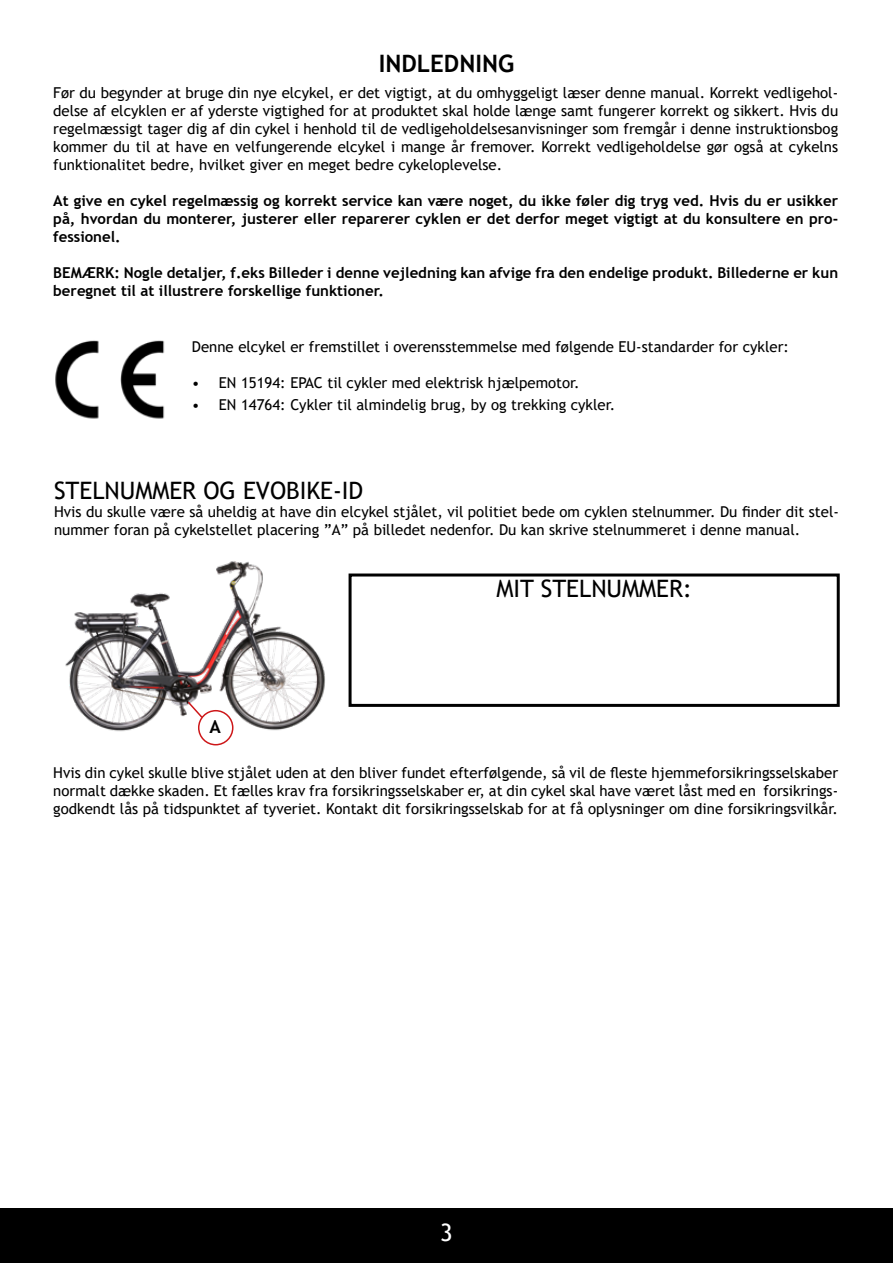
<style>
.page{position:relative;width:893px;height:1263px;background:#fff}
.page>*{position:absolute;margin:0;border:0;box-sizing:border-box;transform-origin:0 0}
.t1{font:24px "Trebuchet MS";color:#000}
.t2{font:700 24px "Trebuchet MS";color:#000}
.t3{font:24px "Trebuchet MS";color:#fff}
.t4{font:700 18px "Trebuchet MS";color:#000}
.t5{font:15px/18px "Trebuchet MS";color:#000;text-align:justify}
.t6{font:700 15px/18px "Trebuchet MS";color:#000;text-align:justify}
</style>
<div class="page">
<div style="left:0;top:1209px;width:893px;height:54px;background:#000"></div>
<img style="left:55px;top:340px;width:110px;height:79px">
<img style="left:65px;top:561px;width:260px;height:179px">
<svg style="left:186px;top:700px;width:18px;height:19px"></svg>
<div style="left:198px;top:710px;width:35px;height:35px;border:2px solid #cd1719;border-radius:50%"></div>
<div style="left:349px;top:573px;width:491px;height:134px;border:3px solid #000"></div>
<h1 class="t2" style="left:379px;top:48px;width:137px">INDLEDNING</h1>
<p class="t5" style="left:53px;top:84px;width:786px">Før du begynder at bruge din nye elcykel, er det vigtigt, at du omhyggeligt læser denne manual. Korrekt vedligehol&shy;delse af elcyklen er af yderste vigtighed for at produktet skal holde længe samt fungerer korrekt og sikkert. Hvis du regelmæssigt tager dig af din cykel i henhold til de vedligeholdelsesanvisninger som fremgår i denne instruktionsbog kommer du til at have en velfungerende elcykel i mange år fremover. Korrekt vedligeholdelse gør også at cykelns funktionalitet bedre, hvilket giver en meget bedre cykeloplevelse.</p>
<p class="t6" style="left:53px;top:192px;width:786px">At give en cykel regelmæssig og korrekt service kan være noget, du ikke føler dig tryg ved. Hvis du er usikker på, hvordan du monterer, justerer eller reparerer cyklen er det derfor meget vigtigt at du konsultere en pro&shy;fessionel.</p>
<p class="t6" style="left:53px;top:264px;width:786px">BEMÆRK: Nogle detaljer, f.eks Billeder i denne vejledning kan afvige fra den endelige produkt. Billederne er kun beregnet til at illustrere forskellige funktioner.</p>
<p class="t5" style="left:192px;top:337px;width:599px">Denne elcykel er fremstillet i overensstemmelse med følgende EU-standarder for cykler:</p>
<p class="t5" style="left:192px;top:373px;width:389px">• EN 15194: EPAC til cykler med elektrisk hjælpemotor.</p>
<p class="t5" style="left:192px;top:395px;width:425px">• EN 14764: Cykler til almindelig brug, by og trekking cykler.</p>
<h1 class="t1" style="left:54px;top:475px;width:311px">STELNUMMER OG EVOBIKE-ID</h1>
<p class="t5" style="left:54px;top:502px;width:786px">Hvis du skulle være så uheldig at have din elcykel stjålet, vil politiet bede om cyklen stelnummer. Du finder dit stel&shy;nummer foran på cykelstellet placering ”A” på billedet nedenfor. Du kan skrive stelnummeret i denne manual.</p>
<p class="t4" style="left:210px;top:715px;width:13px">A</p>
<h1 class="t1" style="left:496px;top:574px;width:197px">MIT STELNUMMER:</h1>
<p class="t5" style="left:53px;top:763px;width:786px">Hvis din cykel skulle blive stjålet uden at den bliver fundet efterfølgende, så vil de fleste hjemmeforsikringsselskaber normalt dække skaden. Et fælles krav fra forsikringsselskaber er, at din cykel skal have været låst med en forsikrings&shy;godkendt lås på tidspunktet af tyveriet. Kontakt dit forsikringsselskab for at få oplysninger om dine forsikringsvilkår.</p>
<h1 class="t3" style="left:440px;top:1217px;width:14px">3</h1>
</div>
